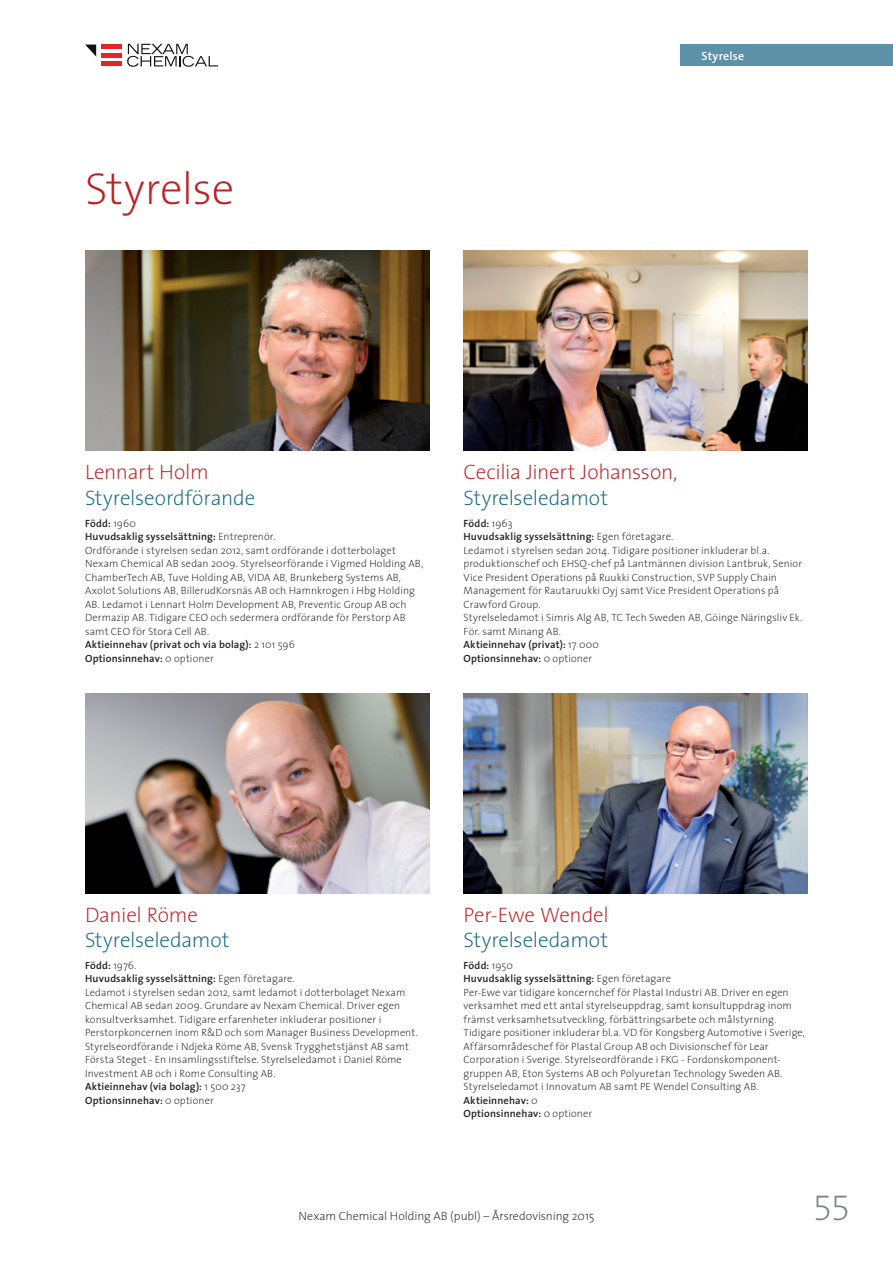
<style>
.page{position:relative;width:893px;height:1263px;background:#fff}
.page>*{position:absolute;margin:0;border:0;box-sizing:border-box;transform-origin:0 0}
.t1{font:200 45px "The Sans";letter-spacing:-.015em;color:#c02025}
.t2{font:36px "The Sans Extra Light Expert";color:#808285}
.t3{font:200 21px "The Sans";letter-spacing:-.005em;color:#156781}
.t4{font:200 21px "The Sans";letter-spacing:-.015em;color:#c02025}
.t5{font:200 12px "The Sans";color:#231f20}
.t6{font:600 12px "The Sans B6";letter-spacing:.02em;color:#fff}
.t7{font:200 10.5px/13.5px "The Sans";letter-spacing:.01em;color:#231f20}
.s1{font-weight:600}
</style>
<div class="page">
<div style="left:101px;top:44px;width:21px;height:5px;background:#e32525"></div>
<div style="left:101px;top:53px;width:21px;height:5px;background:#e32525"></div>
<hr style="left:101px;top:62px;width:21px;height:4px;background:#e32525">
<svg style="left:85px;top:45px;width:11px;height:12px"></svg>
<svg style="left:127px;top:44px;width:91px;height:23px"></svg>
<div style="left:680px;top:45px;width:213px;height:21px;background:#5d91a7"></div>
<img style="left:85px;top:251px;width:344px;height:200px">
<img style="left:463px;top:251px;width:345px;height:200px">
<img style="left:463px;top:693px;width:345px;height:200px">
<img style="left:85px;top:693px;width:344px;height:200px">
<h1 class="t1" style="left:85px;top:160px;width:151px">Styrelse</h1>
<p class="t6" style="left:702px;top:49px;width:44px">Styrelse</p>
<h3 class="t4" style="left:85px;top:459px;width:125px">Lennart Holm</h3>
<h3 class="t3" style="left:85px;top:484px;width:172px">Styrelseordförande</h3>
<p class="t7" style="left:85px;top:516px;width:340px"><span class="s1">Född:</span> 1960<br><span class="s1">Huvudsaklig sysselsättning:</span> Entreprenör.<br>Ordförande i styrelsen sedan 2012, samt ordförande i dotterbolaget Nexam Chemical AB sedan 2009. Styrelseorförande i Vigmed Holding AB, ChamberTech AB, Tuve Holding AB, VIDA AB, Brunkeberg Systems AB, Axolot Solutions AB, BillerudKorsnäs AB och Hamnkrogen i Hbg Holding AB. Ledamot i Lennart Holm Development AB, Preventic Group AB och Dermazip AB. Tidigare CEO och sedermera ordförande för Perstorp AB samt CEO för Stora Cell AB.<br><span class="s1">Aktieinnehav (privat och via bolag):</span> 2 101 596<br><span class="s1">Optionsinnehav:</span> 0 optioner</p>
<h3 class="t4" style="left:463px;top:459px;width:215px">Cecilia Jinert Johansson,</h3>
<h3 class="t3" style="left:463px;top:484px;width:146px">Styrelseledamot</h3>
<p class="t7" style="left:463px;top:516px;width:340px"><span class="s1">Född:</span> 1963<br><span class="s1">Huvudsaklig sysselsättning:</span> Egen företagare.<br>Ledamot i styrelsen sedan 2014. Tidigare positioner inkluderar bl.a. produktionschef och EHSQ-chef på Lantmännen division Lantbruk, Senior Vice President Operations på Ruukki Construction, SVP Supply Chain Management för Rautaruukki Oyj samt Vice President Operations på Crawford Group.<br>Styrelseledamot i Simris Alg AB, TC Tech Sweden AB, Göinge Näringsliv Ek.<br>För. samt Minang AB.<br><span class="s1">Aktieinnehav (privat):</span> 17 000<br><span class="s1">Optionsinnehav:</span> 0 optioner</p>
<h3 class="t4" style="left:85px;top:901px;width:114px">Daniel Röme</h3>
<h3 class="t3" style="left:85px;top:926px;width:146px">Styrelseledamot</h3>
<p class="t7" style="left:85px;top:958px;width:334px"><span class="s1">Född:</span> 1976.<br><span class="s1">Huvudsaklig sysselsättning:</span> Egen företagare.<br>Ledamot i styrelsen sedan 2012, samt ledamot i dotterbolaget Nexam Chemical AB sedan 2009. Grundare av Nexam Chemical. Driver egen konsultverksamhet. Tidigare erfarenheter inkluderar positioner i Perstorpkoncernen inom R&amp;D och som Manager Business Development.<br>Styrelseordförande i Ndjeka Röme AB, Svensk Trygghetstjänst AB samt Första Steget - En insamlingsstiftelse. Styrelseledamot i Daniel Röme Investment AB och i Rome Consulting AB.<br><span class="s1">Aktieinnehav (via bolag):</span> 1 500 237<br><span class="s1">Optionsinnehav:</span> 0 optioner</p>
<h3 class="t4" style="left:463px;top:901px;width:147px">Per-Ewe Wendel</h3>
<h3 class="t3" style="left:463px;top:926px;width:146px">Styrelseledamot</h3>
<p class="t7" style="left:463px;top:958px;width:343px"><span class="s1">Född:</span> 1950<br><span class="s1">Huvudsaklig sysselsättning:</span> Egen företagare<br>Per-Ewe var tidigare koncernchef för Plastal Industri AB. Driver en egen verksamhet med ett antal styrelseuppdrag, samt konsultuppdrag inom främst verksamhetsutveckling, förbättringsarbete och målstyrning.<br>Tidigare positioner inkluderar bl.a. VD för Kongsberg Automotive i Sverige, Affärsområdeschef för Plastal Group AB och Divisionschef för Lear Corporation i Sverige. Styrelseordförande i FKG - Fordonskomponent&shy;gruppen AB, Eton Systems AB och Polyuretan Technology Sweden AB.<br>Styrelseledamot i Innovatum AB samt PE Wendel Consulting AB.<br><span class="s1">Aktieinnehav:</span> 0<br><span class="s1">Optionsinnehav:</span> 0 optioner</p>
<p class="t5" style="left:298px;top:1209px;width:298px">Nexam Chemical Holding AB (publ) – Årsredovisning 2015</p>
<h2 class="t2" style="left:813px;top:1185px;width:39px">55</h2>
</div>
